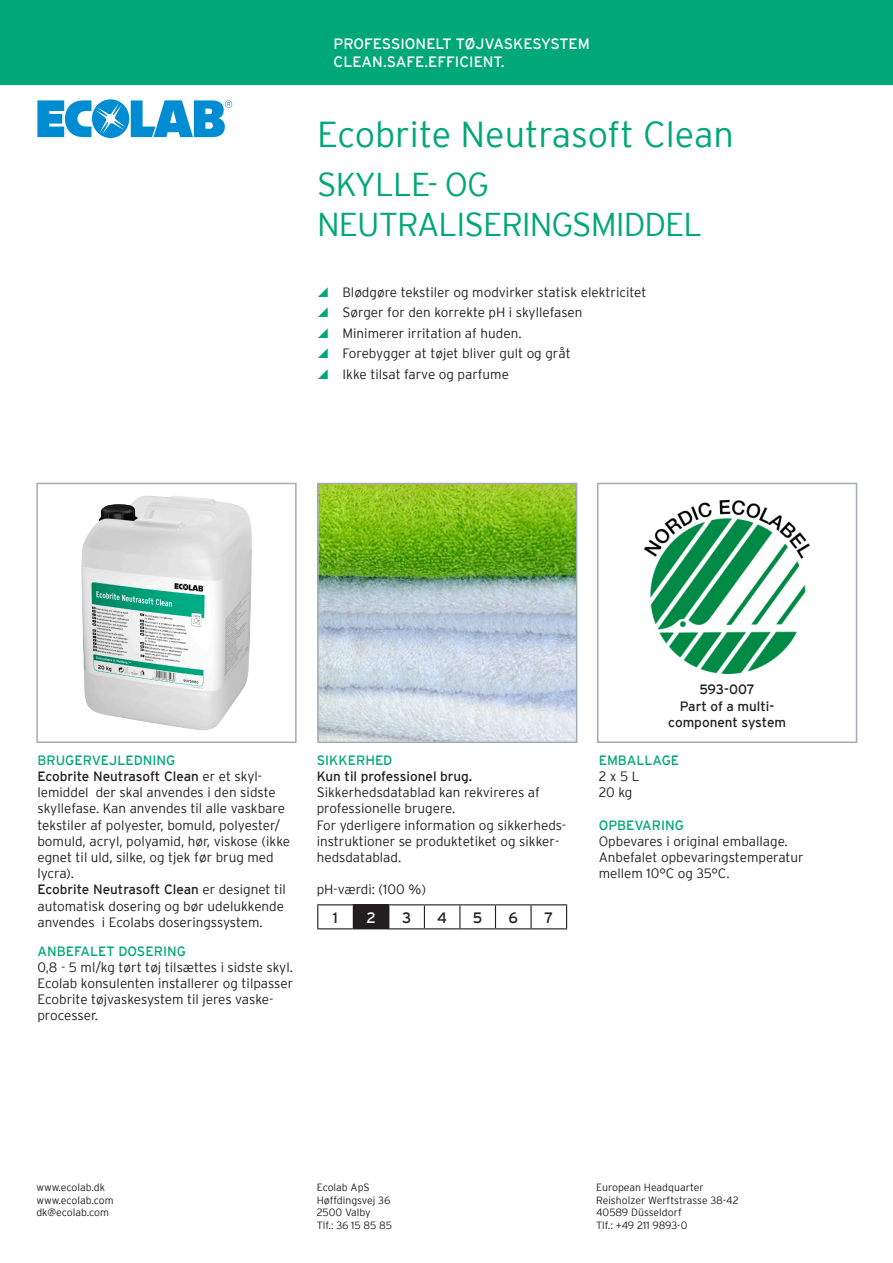
<style>
.page{position:relative;width:893px;height:1263px;background:#fff}
.page>*{position:absolute;margin:0;border:0;box-sizing:border-box;transform-origin:0 0}
.Headline_Produkt{font:300 36px "Interstate";color:#00a777}
.Sub-Headline{font:300 33px/39.6px "Interstate";letter-spacing:-.03em;color:#00a777}
.t1{font:15px "Interstate";color:#fff}
.t2{font:15px "Interstate";color:#231f20}
.Bullet_oben{font:300 13.5px/16.2px "Interstate";color:#231f20}
.t3{font:13.5px "Interstate";color:#00a777}
.t4{font:13.5px "Interstate";color:#231f20}
.t5{font:300 10.5px "Interstate";color:#231f20}
.s1{font-weight:400}
</style>
<div class="page">
<div style="left:1px;top:1px;width:891px;height:83px;background:#00a777"></div>
<div style="left:0;top:0;width:893px;height:85px;border:2px solid #00a777"></div>
<img style="left:81px;top:495px;width:171px;height:235px">
<div style="left:36px;top:483px;width:261px;height:260px;border:2px solid #a6acb4"></div>
<img style="left:645px;top:501px;width:165px;height:173px">
<div style="left:597px;top:483px;width:260px;height:260px;border:2px solid #a6acb4"></div>
<svg style="left:37px;top:99px;width:195px;height:39px"></svg>
<img style="left:320px;top:486px;width:254px;height:254px">
<div style="left:317px;top:483px;width:260px;height:260px;border:2px solid #a6acb4"></div>
<div style="left:353px;top:905px;width:36px;height:24px;background:#231f20"></div>
<hr style="left:317px;top:904px;width:36px;height:1px;background:#231f20">
<svg style="left:317px;top:905px;width:1px;height:23px"></svg>
<hr style="left:389px;top:904px;width:35px;height:1px;background:#231f20">
<hr style="left:424px;top:904px;width:36px;height:1px;background:#231f20">
<svg style="left:424px;top:905px;width:1px;height:23px"></svg>
<hr style="left:460px;top:904px;width:35px;height:1px;background:#231f20">
<svg style="left:459px;top:905px;width:1px;height:23px"></svg>
<hr style="left:317px;top:928px;width:36px;height:1px;background:#231f20">
<hr style="left:389px;top:928px;width:35px;height:1px;background:#231f20">
<hr style="left:424px;top:928px;width:36px;height:1px;background:#231f20">
<hr style="left:460px;top:928px;width:35px;height:1px;background:#231f20">
<hr style="left:495px;top:904px;width:36px;height:1px;background:#231f20">
<hr style="left:531px;top:904px;width:36px;height:1px;background:#231f20">
<svg style="left:495px;top:905px;width:72px;height:24px"></svg>
<hr style="left:531px;top:928px;width:36px;height:1px;background:#231f20">
<hr style="left:353px;top:904px;width:36px;height:1px;background:#231f20">
<p class="t1" style="left:334px;top:35px;width:258px">PROFESSIONELT TØJVASKESYSTEM</p>
<p class="t1" style="left:334px;top:53px;width:173px">CLEAN.SAFE.EFFICIENT.</p>
<p class="Headline_Produkt" style="left:317px;top:115px;width:418px">Ecobrite Neutrasoft Clean</p>
<p class="Sub-Headline" style="left:317px;top:165px;width:387px">SKYLLE- OG<br>NEUTRALISERINGSMIDDEL</p>
<p class="Bullet_oben" style="left:343px;top:284px;width:305px">Blødgøre tekstiler og modvirker statisk elektricitet</p>
<p class="Bullet_oben" style="left:343px;top:304px;width:241px">Sørger for den korrekte pH i skyllefasen</p>
<p class="Bullet_oben" style="left:343px;top:325px;width:180px">Minimerer irritation af huden.</p>
<p class="Bullet_oben" style="left:343px;top:345px;width:230px">Forebygger at tøjet bliver gult og gråt</p>
<p class="Bullet_oben" style="left:343px;top:366px;width:168px">Ikke tilsat farve og parfume</p>
<p class="t3" style="left:37px;top:752px;width:139px">BRUGERVEJLEDNING</p>
<p class="Bullet_oben" style="left:37px;top:768px;width:254px"><span class="s1">Ecobrite Neutrasoft Clean</span> er et skyl&shy;lemiddel der skal anvendes i den sidste skyllefase. Kan anvendes til alle vaskbare tekstiler af polyester, bomuld, polyester/ bomuld, acryl, polyamid, hør, viskose (ikke egnet til uld, silke, og tjek før brug med lycra).</p>
<p class="Bullet_oben" style="left:37px;top:881px;width:250px"><span class="s1">Ecobrite Neutrasoft Clean</span> er designet til automatisk dosering og bør udelukkende anvendes i Ecolabs doseringssystem.</p>
<p class="t3" style="left:37px;top:943px;width:150px">ANBEFALET DOSERING</p>
<p class="Bullet_oben" style="left:37px;top:959px;width:257px">0,8 - 5 ml/kg tørt tøj tilsættes i sidste skyl.</p>
<p class="Bullet_oben" style="left:37px;top:975px;width:257px">Ecolab konsulenten installerer og tilpasser<br>Ecobrite tøjvaskesystem til jeres vaske&shy;processer.</p>
<p class="t3" style="left:317px;top:752px;width:77px">SIKKERHED</p>
<p class="t4" style="left:317px;top:769px;width:157px">Kun til professionel brug.</p>
<p class="Bullet_oben" style="left:317px;top:784px;width:225px">Sikkerhedsdatablad kan rekvireres af</p>
<p class="Bullet_oben" style="left:317px;top:800px;width:140px">professionelle brugere.</p>
<p class="Bullet_oben" style="left:317px;top:817px;width:251px">For yderligere information og sikkerheds&shy;instruktioner se produktetiket og sikker&shy;hedsdatablad.</p>
<p class="Bullet_oben" style="left:317px;top:881px;width:111px">pH-værdi: (100 %)</p>
<p class="t2" style="left:333px;top:909px;width:7px">1</p>
<p class="t1" style="left:366px;top:909px;width:11px">2</p>
<p class="t2" style="left:402px;top:909px;width:11px">3</p>
<p class="t2" style="left:437px;top:909px;width:12px">4</p>
<p class="t2" style="left:473px;top:909px;width:11px">5</p>
<p class="t2" style="left:508px;top:909px;width:11px">6</p>
<p class="t2" style="left:544px;top:909px;width:10px">7</p>
<p class="t4" style="left:699px;top:682px;width:57px">593-007</p>
<p class="t4" style="left:680px;top:698px;width:96px">Part of a multi-</p>
<p class="t4" style="left:668px;top:714px;width:119px">component system</p>
<p class="t3" style="left:599px;top:752px;width:82px">EMBALLAGE</p>
<p class="Bullet_oben" style="left:599px;top:768px;width:42px">2 x 5 L</p>
<p class="Bullet_oben" style="left:599px;top:784px;width:35px">20 kg</p>
<p class="t3" style="left:599px;top:817px;width:87px">OPBEVARING</p>
<p class="Bullet_oben" style="left:599px;top:833px;width:191px">Opbevares i original emballage.</p>
<p class="Bullet_oben" style="left:599px;top:849px;width:206px">Anbefalet opbevaringstemperatur</p>
<p class="Bullet_oben" style="left:599px;top:865px;width:132px">mellem 10°C og 35°C.</p>
<p class="t5" style="left:36px;top:1181px;width:70px">www.ecolab.dk</p>
<p class="t5" style="left:36px;top:1194px;width:79px">www.ecolab.com</p>
<p class="t5" style="left:36px;top:1207px;width:74px">dk@ecolab.com</p>
<p class="t5" style="left:317px;top:1181px;width:55px">Ecolab ApS</p>
<p class="t5" style="left:317px;top:1194px;width:75px">Høffdingsvej 36</p>
<p class="t5" style="left:317px;top:1207px;width:56px">2500 Valby</p>
<p class="t5" style="left:317px;top:1219px;width:77px">Tlf.: 36 15 85 85</p>
<p class="t5" style="left:596px;top:1181px;width:109px">European Headquarter</p>
<p class="t5" style="left:596px;top:1194px;width:144px">Reisholzer Werftstrasse 38-42</p>
<p class="t5" style="left:596px;top:1207px;width:87px">40589 Düsseldorf</p>
<p class="t5" style="left:596px;top:1219px;width:93px">Tlf.: +49 211 9893-0</p>
</div>
